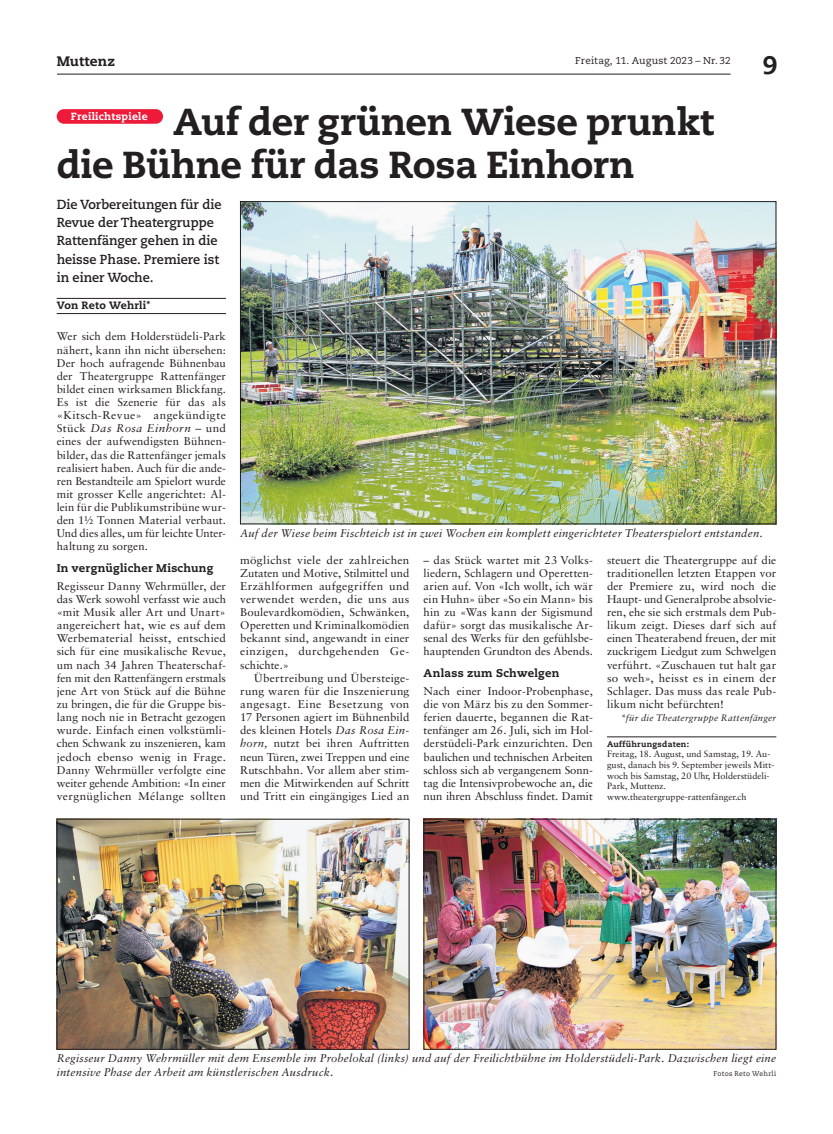
<style>
.page{position:relative;width:833px;height:1134px;background:#fff}
.page>*{position:absolute;margin:0;border:0;box-sizing:border-box;transform-origin:0 0}
.t1{font:800 37.5px/42.5px "Caecilia LT Pro 85";letter-spacing:-.015em;color:#231f20}
.t2{font:800 25.25px "Caecilia LT Pro 85";color:#231f20}
.t3{font:800 13.75px "Caecilia LT Pro 85";letter-spacing:.01em;color:#231f20}
.t4{font:700 13.12px/18.1px "Caecilia LT Pro 75";color:#231f20}
.t5{font:11.25px/13.1px "Sabon LT Pro";color:#231f20;text-align:justify}
.t6{font:italic 11.25px/13.1px "Sabon LT Pro";letter-spacing:.02em;color:#231f20}
.t7{font:11.25px/13.1px "Sabon LT Pro";color:#231f20;text-align:justify;scale:1.04 1}
.t8{font:800 11.25px "Caecilia LT Pro 85";letter-spacing:.02em;color:#231f20}
.t9{font:800 10.62px "Caecilia LT Pro 85";letter-spacing:.02em;color:#231f20}
.t10{font:800 10.38px "Caecilia LT Pro 85";letter-spacing:.025em;color:#fff}
.t11{font:10px "Caecilia LT Pro 55 Roman";letter-spacing:.015em;color:#231f20}
.t12{font:italic 9.38px "Sabon LT Pro";letter-spacing:.03em;color:#231f20}
.t13{font:9.12px/10.6px "Sabon LT Pro";color:#231f20}
.t14{font:800 8.12px "Caecilia LT Pro 85";letter-spacing:.035em;color:#231f20}
.t15{font:6.88px "Caecilia LT Pro 55 Roman";letter-spacing:.035em;color:#231f20}
.s1{font-style:italic}
</style>
<div class="page">
<hr style="left:57px;top:298px;width:169px;height:1px;background:#231f20">
<hr style="left:57px;top:313px;width:169px;height:1px;background:#231f20">
<div style="left:57px;top:109px;width:106px;height:15px;background:#ed1a3a;border-radius:7px"></div>
<img style="left:242px;top:203px;width:532px;height:319px">
<hr style="left:607px;top:736px;width:169px;height:1px;background:#231f20">
<img style="left:59px;top:821px;width:348px;height:226px">
<div style="left:57px;top:819px;width:352px;height:230px;border:1px solid #231f20"></div>
<img style="left:425px;top:821px;width:349px;height:226px">
<div style="left:423px;top:819px;width:353px;height:230px;border:1px solid #231f20"></div>
<hr style="left:57px;top:74px;width:673px;height:1px;background:#231f20">
<p class="t3" style="left:57px;top:52px;width:60px">Muttenz</p>
<p class="t11" style="left:575px;top:54px;width:157px">Freitag, 11. August 2023 – Nr. 32</p>
<h2 class="t2" style="left:762px;top:48px;width:16px">9</h2>
<h1 class="t1" style="left:57px;top:100px;width:658px;text-indent:116px">Auf der grünen Wiese prunkt die Bühne für das Rosa Einhorn</h1>
<p class="t4" style="left:57px;top:195px;width:166px">Die Vorbereitungen für die<br>Revue der Theatergruppe<br>Rattenfänger gehen in die heisse Phase. Premiere ist in einer Woche.</p>
<p class="t9" style="left:57px;top:298px;width:95px">Von Reto Wehrli*</p>
<p class="t5" style="left:57px;top:330px;width:171px">Wer sich dem Holderstüdeli-Park nähert, kann ihn nicht übersehen:<br>Der hoch aufragende Bühnenbau der Theatergruppe Rattenfänger bildet einen wirksamen Blickfang.<br>Es ist die Szenerie für das als «Kitsch-Revue» angekündigte Stück <span class="s1">Das Rosa Einhorn</span> – und eines der aufwendigsten Bühnen&shy;bilder, das die Rattenfänger jemals realisiert haben. Auch für die ande&shy;ren Bestandteile am Spielort wurde mit grosser Kelle angerichtet: Al&shy;lein für die Publikumstribüne wur&shy;den 1½ Tonnen Material verbaut.<br>Und dies alles, um für leichte Unter&shy;haltung zu sorgen.</p>
<p class="t8" style="left:57px;top:561px;width:158px">In vergnüglicher Mischung</p>
<p class="t5" style="left:57px;top:579px;width:171px">Regisseur Danny Wehrmüller, der das Werk sowohl verfasst wie auch «mit Musik aller Art und Unart» angereichert hat, wie es auf dem Werbematerial heisst, entschied sich für eine musikalische Revue, um nach 34 Jahren Theaterschaf&shy;fen mit den Rattenfängern erstmals jene Art von Stück auf die Bühne zu bringen, die für die Gruppe bis&shy;lang noch nie in Betracht gezogen wurde. Einfach einen volkstümli&shy;chen Schwank zu inszenieren, kam jedoch ebenso wenig in Frage.<br>Danny Wehrmüller verfolgte eine weiter gehende Ambition: «In einer vergnüglichen Mélange sollten</p>
<p class="t10" style="left:71px;top:109px;width:78px">Freilichtspiele</p>
<p class="t6" style="left:240px;top:527px;width:524px">Auf der Wiese beim Fischteich ist in zwei Wochen ein komplett eingerichteter Theaterspielort entstanden.</p>
<p class="t7" style="left:240px;top:553px;width:164px">möglichst viele der zahlreichen Zutaten und Motive, Stilmittel und Erzählformen aufgegriffen und verwendet werden, die uns aus Boulevardkomödien, Schwänken, Operetten und Kriminalkomödien bekannt sind, angewandt in einer einzigen, durchgehenden Ge&shy;schichte.»</p>
<p class="t5" style="left:240px;top:671px;width:171px;text-indent:14px">Übertreibung und Übersteige&shy;rung waren für die Inszenierung angesagt. Eine Besetzung von 17 Personen agiert im Bühnenbild des kleinen Hotels <span class="s1">Das Rosa Ein&shy;horn,</span> nutzt bei ihren Auftritten neun Türen, zwei Treppen und eine Rutschbahn. Vor allem aber stim&shy;men die Mitwirkenden auf Schritt und Tritt ein eingängiges Lied an</p>
<p class="t5" style="left:607px;top:553px;width:171px">steuert die Theatergruppe auf die traditionellen letzten Etappen vor der Premiere zu, wird noch die Haupt- und Generalprobe absolvie&shy;ren, ehe sie sich erstmals dem Pub&shy;likum zeigt. Dieses darf sich auf einen Theaterabend freuen, der mit zuckrigem Liedgut zum Schwelgen verführt. «Zuschauen tut halt gar so weh», heisst es in einem der Schlager. Das muss das reale Pub&shy;likum nicht befürchten!</p>
<p class="t12" style="left:621px;top:712px;width:157px">*für die Theatergruppe Rattenfänger</p>
<p class="t5" style="left:423px;top:553px;width:171px">– das Stück wartet mit 23 Volks&shy;liedern, Schlagern und Operetten&shy;arien auf. Von «Ich wollt, ich wär ein Huhn» über «So ein Mann» bis hin zu «Was kann der Sigismund dafür» sorgt das musikalische Ar&shy;senal des Werks für den gefühlsbe&shy;hauptenden Grundton des Abends.</p>
<p class="t8" style="left:423px;top:666px;width:137px">Anlass zum Schwelgen</p>
<p class="t5" style="left:423px;top:684px;width:171px">Nach einer Indoor-Probenphase, die von März bis zu den Sommer&shy;ferien dauerte, begannen die Rat&shy;tenfänger am 26. Juli, sich im Hol&shy;derstüdeli-Park einzurichten. Den baulichen und technischen Arbeiten schloss sich ab vergangenem Sonn&shy;tag die Intensivprobewoche an, die nun ihren Abschluss findet. Damit</p>
<p class="t14" style="left:607px;top:738px;width:84px">Aufführungsdaten:</p>
<p class="t13" style="left:607px;top:749px;width:169px">Freitag, 18. August, und Samstag, 19. Au&shy;gust, danach bis 9. September jeweils Mitt&shy;woch bis Samstag, 20 Uhr, Holderstüdeli-Park, Muttenz. www.theatergruppe-rattenfänger.ch</p>
<p class="t6" style="left:57px;top:1052px;width:721px">Regisseur Danny Wehrmüller mit dem Ensemble im Probelokal (links) und auf der Freilichtbühne im Holderstüdeli-Park. Dazwischen liegt eine intensive Phase der Arbeit am künstlerischen Ausdruck.</p>
<p class="t15" style="left:713px;top:1068px;width:64px">Fotos Reto Wehrli</p>
</div>
